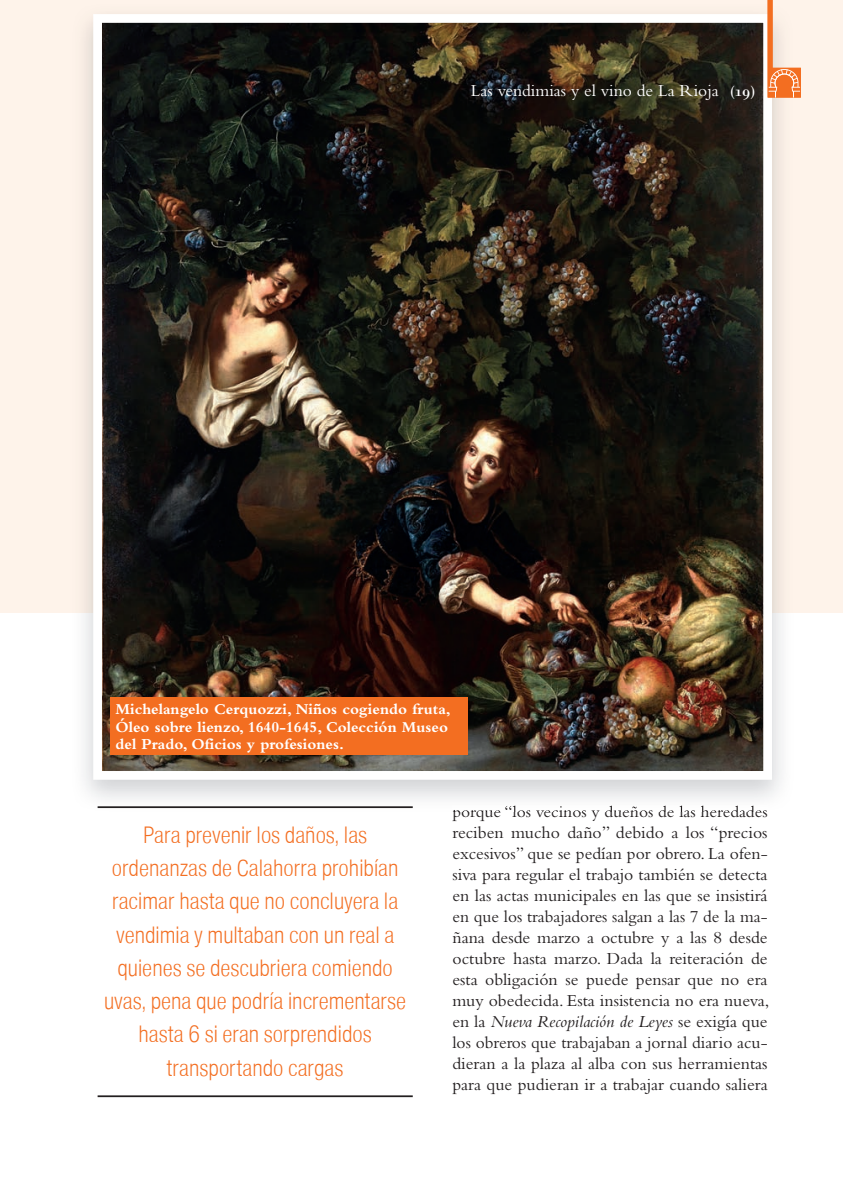
<style>
.page{position:relative;width:843px;height:1189px;background:#fff}
.page>*{position:absolute;margin:0;border:0;box-sizing:border-box;transform-origin:0 0}
.t1{font:24.5px/33.2px "Nimbus San D Ligh Cond";color:#f36e21;text-align:center}
.t2{font:17.5px/21px "Bembo";color:#231f20;text-align:justify}
.t3{font:17.5px "Bembo";color:#fff}
.t4{font:700 15.75px/17.5px "Bembo";color:#fff}
.s1{font-family:"Katrina";font-size:15.75px}
.s2{font-style:italic}
</style>
<div class="page">
<div style="left:0;top:0;width:843px;height:613px;background:#fef3ea"></div>
<img style="left:452px;top:806px;width:315px;height:6px">
<img style="left:103px;top:24px;width:659px;height:746px">
<div style="left:93px;top:14px;width:679px;height:766px;border:9px solid #fff"></div>
<hr style="left:98px;top:806px;width:315px;height:2px;background:#231f20">
<hr style="left:98px;top:1095px;width:315px;height:2px;background:#231f20">
<div style="left:110px;top:697px;width:358px;height:57px;background:#f36e21"></div>
<svg style="left:767px;top:0;width:34px;height:98px"></svg>
<p class="t3" style="left:471px;top:80px;width:286px">Las vendimias y el vino de La Rioja <span class="s1">(19)</span></p>
<p class="t4" style="left:115px;top:701px;width:337px">Michelangelo Cerquozzi, Niños cogiendo fruta,<br>Óleo sobre lienzo, 1640-1645, Colección Museo del Prado, Oficios y profesiones.</p>
<p class="t1" style="left:104px;top:818px;width:304px">Para prevenir los daños, las ordenanzas de Calahorra prohibían racimar hasta que no concluyera la vendimia y multaban con un real a quienes se descubriera comiendo uvas, pena que podría incrementarse hasta 6 si eran sorprendidos transportando cargas</p>
<p class="t2" style="left:452px;top:801px;width:318px">porque “los vecinos y dueños de las heredades reciben mucho daño” debido a los “precios excesivos” que se pedían por obrero. La ofen&shy;siva para regular el trabajo también se detecta en las actas municipales en las que se insistirá en que los trabajadores salgan a las 7 de la ma&shy;ñana desde marzo a octubre y a las 8 desde octubre hasta marzo. Dada la reiteración de esta obligación se puede pensar que no era muy obedecida. Esta insistencia no era nueva, en la <span class="s2">Nueva Recopilación de Leyes</span> se exigía que los obreros que trabajaban a jornal diario acu&shy;dieran a la plaza al alba con sus herramientas para que pudieran ir a trabajar cuando saliera</p>
</div>
